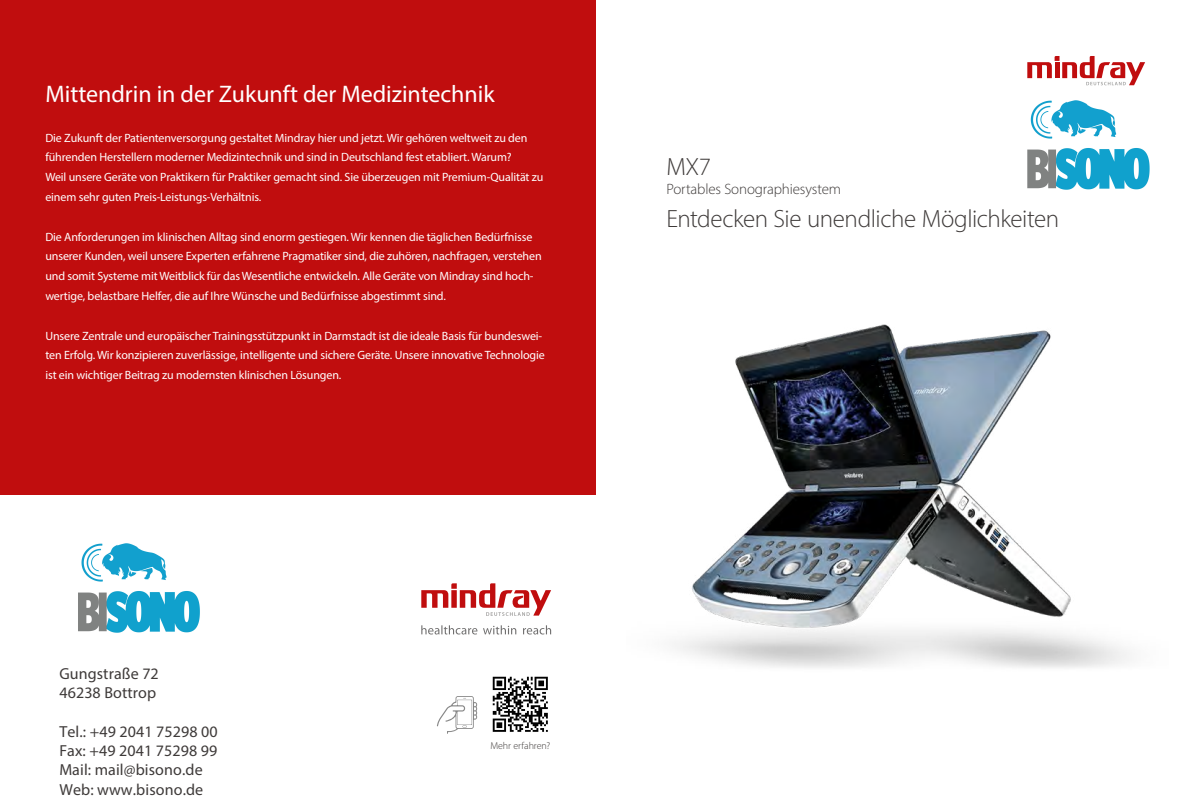
<style>
.page{position:relative;width:1191px;height:808px;background:#fff}
.page>*{position:absolute;margin:0;border:0;box-sizing:border-box;transform-origin:0 0}
.t1{font:300 25px "Myriad Pro";letter-spacing:-.02em;color:#3e3a39}
.t2{font:24px "Myriad Pro";color:#fff}
.t3{font:16px/19.4px "Myriad Pro";letter-spacing:.005em;color:#3e3a39}
.t4{font:300 15px "Myriad Pro";letter-spacing:-.01em;color:#3e3a39}
.t5{font:12px/19.8px "Myriad Pro";letter-spacing:-.01em;color:#fff}
.t6{font:300 10px "Myriad Pro";letter-spacing:-.005em;color:#3e3a39}
</style>
<div class="page">
<img style="left:1027px;top:85px;width:123px;height:105px">
<svg style="left:1027px;top:56px;width:118px;height:29px"></svg>
<img style="left:674px;top:324px;width:456px;height:344px">
<svg style="left:437px;top:696px;width:40px;height:38px"></svg>
<div style="left:0;top:0;width:595px;height:494px;background:#c00d0e"></div>
<svg style="left:421px;top:583px;width:130px;height:33px"></svg>
<svg style="left:421px;top:625px;width:130px;height:9px"></svg>
<img style="left:78px;top:543px;width:122px;height:90px">
<img style="left:492px;top:676px;width:56px;height:56px">
<h2 class="t2" style="left:45px;top:79px;width:451px">Mittendrin in der Zukunft der Medizintechnik</h2>
<p class="t5" style="left:45px;top:127px;width:500px">Die Zukunft der Patientenversorgung gestaltet Mindray hier und jetzt. Wir gehören weltweit zu den führenden Herstellern moderner Medizintechnik und sind in Deutschland fest etabliert. Warum?<br>Weil unsere Geräte von Praktikern für Praktiker gemacht sind. Sie überzeugen mit Premium-Qualität zu einem sehr guten Preis-Leistungs-Verhältnis.</p>
<p class="t5" style="left:45px;top:226px;width:498px">Die Anforderungen im klinischen Alltag sind enorm gestiegen. Wir kennen die täglichen Bedürfnisse unserer Kunden, weil unsere Experten erfahrene Pragmatiker sind, die zuhören, nachfragen, verstehen und somit Systeme mit Weitblick für das Wesentliche entwickeln. Alle Geräte von Mindray sind hoch&shy;wertige, belastbare Helfer, die auf Ihre Wünsche und Bedürfnisse abgestimmt sind.</p>
<p class="t5" style="left:45px;top:325px;width:501px">Unsere Zentrale und europäischer Trainingsstützpunkt in Darmstadt ist die ideale Basis für bundeswei&shy;ten Erfolg. Wir konzipieren zuverlässige, intelligente und sichere Geräte. Unsere innovative Technologie ist ein wichtiger Beitrag zu modernsten klinischen Lösungen.</p>
<h3 class="t3" style="left:59px;top:664px;width:101px">Gungstraße 72<br>46238 Bottrop</h3>
<h3 class="t3" style="left:59px;top:721px;width:160px">Tel.: +49 2041 75298 00<br>Fax: +49 2041 75298 99<br>Mail: mail@bisono.de<br>Web: www.bisono.de</h3>
<p class="t6" style="left:490px;top:739px;width:61px">Mehr erfahren?</p>
<h1 class="t1" style="left:666px;top:151px;width:46px">MX7</h1>
<p class="t4" style="left:666px;top:180px;width:176px">Portables Sonographiesystem</p>
<h1 class="t1" style="left:666px;top:204px;width:394px">Entdecken Sie unendliche Möglichkeiten</h1>
</div>
